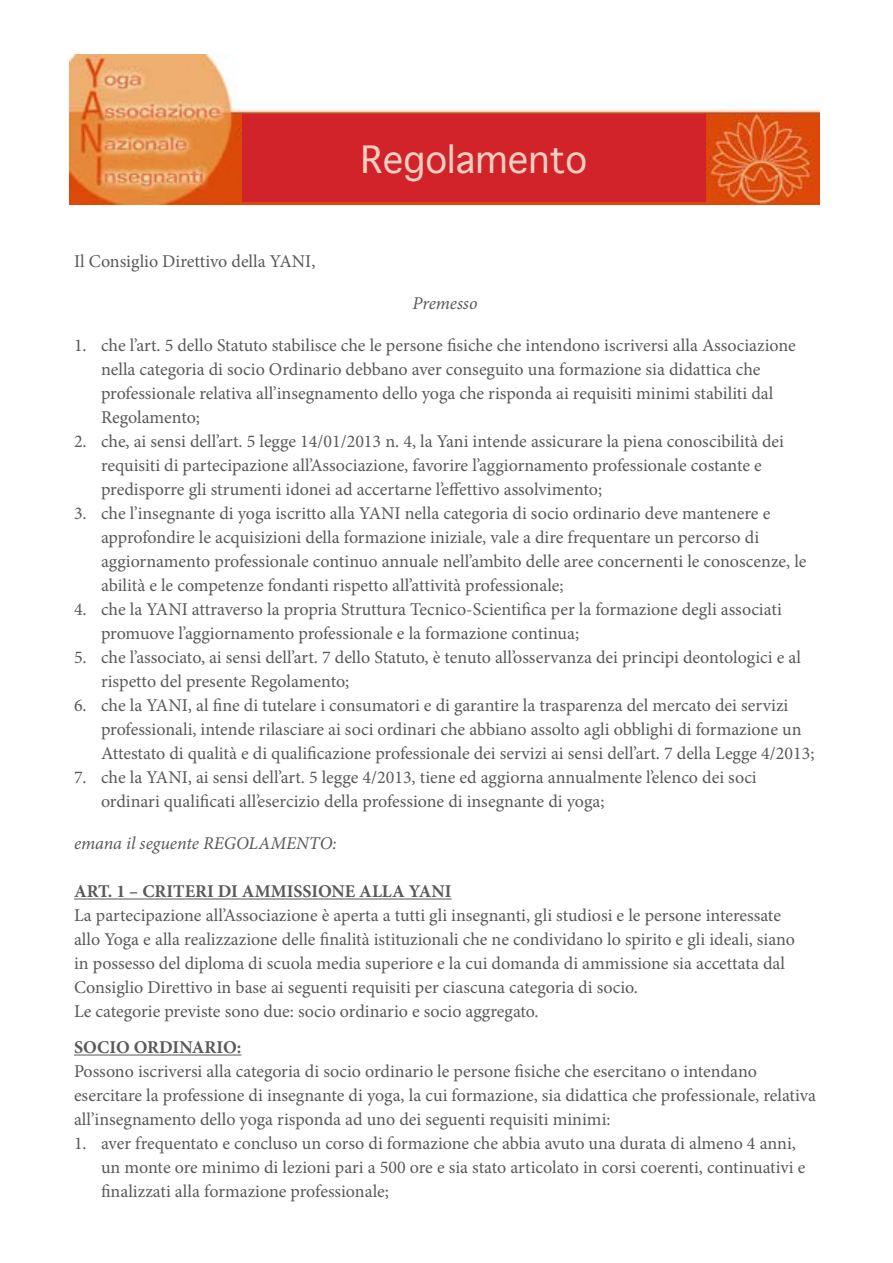
<style>
.page{position:relative;width:893px;height:1263px;background:#fff}
.page>*{position:absolute;margin:0;border:0;box-sizing:border-box;transform-origin:0 0}
.t1{font:36px "Geneva";color:#f3cfc1}
.t2{font:18px/24px "Minion Pro";color:#58595b}
.t3{font:700 18px "Minion Pro";color:#58595b}
.t4{font:italic 18px "Minion Pro";color:#58595b}
</style>
<div class="page">
<hr style="left:74px;top:898px;width:378px;height:1px;background:#58595b">
<hr style="left:74px;top:1054px;width:167px;height:1px;background:#58595b">
<img style="left:70px;top:54px;width:750px;height:150px">
<div style="left:243px;top:115px;width:462px;height:86px;background:#d2232a"></div>
<div style="left:242px;top:114px;width:464px;height:88px;border:2px solid #d2232a"></div>
<p class="t2" style="left:74px;top:249px;width:243px">Il Consiglio Direttivo della YANI,</p>
<h1 class="t1" style="left:361px;top:139px;width:228px">Regolamento</h1>
<p class="t4" style="left:413px;top:291px;width:66px">Premesso</p>
<p class="t2" style="left:101px;top:333px;width:696px;text-indent:-27px">1. che l’art. 5 dello Statuto stabilisce che le persone fisiche che intendono iscriversi alla Associazione nella categoria di socio Ordinario debbano aver conseguito una formazione sia didattica che professionale relativa all’insegnamento dello yoga che risponda ai requisiti minimi stabiliti dal Regolamento;</p>
<p class="t2" style="left:101px;top:429px;width:684px;text-indent:-27px">2. che, ai sensi dell’art. 5 legge 14/01/2013 n. 4, la Yani intende assicurare la piena conoscibilità dei requisiti di partecipazione all’Associazione, favorire l’aggiornamento professionale costante e predisporre gli strumenti idonei ad accertarne l’effettivo assolvimento;</p>
<p class="t2" style="left:101px;top:501px;width:707px;text-indent:-27px">3. che l’insegnante di yoga iscritto alla YANI nella categoria di socio ordinario deve mantenere e approfondire le acquisizioni della formazione iniziale, vale a dire frequentare un percorso di aggiornamento professionale continuo annuale nell’ambito delle aree concernenti le conoscenze, le abilità e le competenze fondanti rispetto all’attività professionale;</p>
<p class="t2" style="left:101px;top:597px;width:682px;text-indent:-27px">4. che la YANI attraverso la propria Struttura Tecnico-Scientifica per la formazione degli associati promuove l’aggiornamento professionale e la formazione continua;</p>
<p class="t2" style="left:101px;top:645px;width:702px;text-indent:-27px">5. che l’associato, ai sensi dell’art. 7 dello Statuto, è tenuto all’osservanza dei principi deontologici e al rispetto del presente Regolamento;</p>
<p class="t2" style="left:101px;top:693px;width:715px;text-indent:-27px">6. che la YANI, al fine di tutelare i consumatori e di garantire la trasparenza del mercato dei servizi professionali, intende rilasciare ai soci ordinari che abbiano assolto agli obblighi di formazione un<br>Attestato di qualità e di qualificazione professionale dei servizi ai sensi dell’art. 7 della Legge 4/2013;</p>
<p class="t2" style="left:101px;top:765px;width:657px;text-indent:-27px">7. che la YANI, ai sensi dell’art. 5 legge 4/2013, tiene ed aggiorna annualmente l’elenco dei soci ordinari qualificati all’esercizio della professione di insegnante di yoga;</p>
<p class="t4" style="left:74px;top:831px;width:264px">emana il seguente REGOLAMENTO:</p>
<p class="t3" style="left:74px;top:879px;width:379px">ART. 1 – CRITERI DI AMMISSIONE ALLA YANI</p>
<p class="t2" style="left:74px;top:903px;width:723px">La partecipazione all’Associazione è aperta a tutti gli insegnanti, gli studiosi e le persone interessate allo Yoga e alla realizzazione delle finalità istituzionali che ne condividano lo spirito e gli ideali, siano in possesso del diploma di scuola media superiore e la cui domanda di ammissione sia accettata dal Consiglio Direttivo in base ai seguenti requisiti per ciascuna categoria di socio.<br>Le categorie previste sono due: socio ordinario e socio aggregato.</p>
<p class="t3" style="left:74px;top:1034px;width:169px">SOCIO ORDINARIO:</p>
<p class="t2" style="left:74px;top:1059px;width:744px">Possono iscriversi alla categoria di socio ordinario le persone fisiche che esercitano o intendano esercitare la professione di insegnante di yoga, la cui formazione, sia didattica che professionale, relativa all’insegnamento dello yoga risponda ad uno dei seguenti requisiti minimi:</p>
<p class="t2" style="left:101px;top:1131px;width:706px;text-indent:-27px">1. aver frequentato e concluso un corso di formazione che abbia avuto una durata di almeno 4 anni, un monte ore minimo di lezioni pari a 500 ore e sia stato articolato in corsi coerenti, continuativi e finalizzati alla formazione professionale;</p>
</div>
